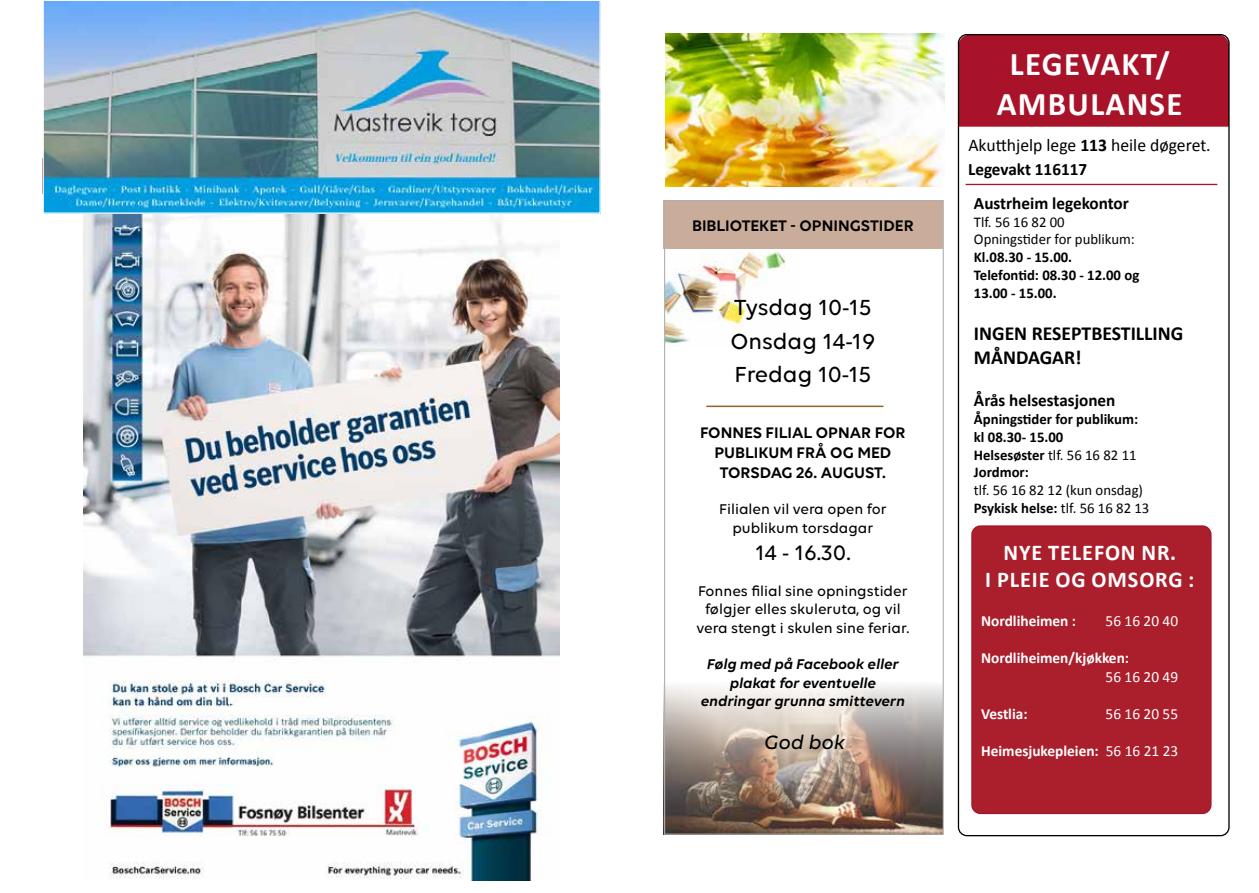
<style>
.page{position:relative;width:1259px;height:893px;background:#fff}
.page>*{position:absolute;margin:0;border:0;box-sizing:border-box;transform-origin:0 0}
.t1{font:700 33.3px/39.9px "Calibri";letter-spacing:.04em;color:#fff;text-align:center}
.t2{font:500 23.55px/33.3px "Volte";color:#000}
.t3{font:700 22.65px/27.2px "Calibri";letter-spacing:.04em;color:#fff;text-align:center}
.t4{font:500 22.5px "Volte";color:#000}
.t5{font:italic 500 20.7px "Volte";color:#000}
.t6{font:700 19.95px/24px "Calibri";color:#000}
.t7{font:17.85px "Calibri";color:#000}
.t8{font:700 17.4px "Calibri";color:#000}
.t9{font:600 16.5px/19.8px "Volte";color:#000;text-align:center}
.t10{font:700 15.45px "Calibri";color:#fff}
.t11{font:15.45px "Calibri";color:#fff}
.t12{font:500 15.3px/18.3px "Volte";color:#000;text-align:center}
.t13{font:italic 600 15.3px/18.3px "Volte";color:#000;text-align:center}
.t14{font:700 15px/17.9px "Calibri";color:#000}
.t15{font:15px/17.9px "Calibri";color:#000}
.s1{font-weight:700}
.s2{font-weight:400}
</style>
<div class="page">
<img style="left:84px;top:214px;width:475px;height:666px">
<img style="left:43px;top:1px;width:558px;height:213px">
<img style="left:666px;top:248px;width:134px;height:98px">
<div style="left:663px;top:200px;width:280px;height:48px;background:#c9ad9a"></div>
<div style="left:958px;top:35px;width:271px;height:92px;background:#a9132a"></div>
<hr style="left:965px;top:184px;width:252px;height:1px;background:#a9132a">
<div style="left:972px;top:526px;width:239px;height:287px;background:#ab1e2c;border-radius:9px"></div>
<div style="left:971px;top:525px;width:240px;height:289px;border:1px solid #a9132a;border-radius:9px"></div>
<img style="left:666px;top:685px;width:276px;height:148px">
<hr style="left:706px;top:406px;width:177px;height:1px;background:#8f632a">
<div style="left:664px;top:200px;width:280px;height:635px;border:1px solid #afafaf"></div>
<img style="left:665px;top:34px;width:279px;height:152px">
<p class="t9" style="left:692px;top:215px;width:223px">BIBLIOTEKET - OPNINGSTIDER</p>
<h2 class="t2" style="left:730px;top:290px;width:147px">Tysdag 10-15<br>Onsdag 14-19<br>Fredag 10-15</h2>
<p class="t9" style="left:700px;top:422px;width:207px">FONNES FILIAL OPNAR FOR<br>PUBLIKUM FRÅ OG MED<br>TORSDAG 26. AUGUST.</p>
<p class="t12" style="left:719px;top:500px;width:169px">Filialen vil vera open for publikum torsdagar</p>
<h3 class="t4" style="left:755px;top:539px;width:97px">14 - 16.30.</h3>
<p class="t12" style="left:696px;top:582px;width:214px">Fonnes filial sine opningstider følgjer elles skuleruta, og vil vera stengt i skulen sine feriar.</p>
<p class="t13" style="left:701px;top:655px;width:206px">Følg med på Facebook eller plakat for eventuelle endringar grunna smittevern</p>
<h3 class="t5" style="left:764px;top:730px;width:82px">God bok</h3>
<h1 class="t1" style="left:996px;top:43px;width:187px">LEGEVAKT/<br>AMBULANSE</h1>
<p class="t7" style="left:968px;top:134px;width:244px">Akutthjelp lege <span class="s1">113</span> heile døgeret.</p>
<p class="t8" style="left:968px;top:157px;width:121px">Legevakt 116117</p>
<p class="t8" style="left:974px;top:191px;width:156px">Austrheim legekontor</p>
<p class="t15" style="left:974px;top:213px;width:162px">Tlf. 56 16 82 00<br>Opningstider for publikum:</p>
<p class="t14" style="left:974px;top:248px;width:167px">Kl.08.30 - 15.00.<br>Telefontid: 08.30 - 12.00 og<br>13.00 - 15.00.</p>
<h3 class="t6" style="left:974px;top:321px;width:211px">INGEN RESEPTBESTILLING<br>MÅNDAGAR!</h3>
<p class="t8" style="left:974px;top:388px;width:143px">Årås helsestasjonen</p>
<p class="t14" style="left:974px;top:409px;width:166px">Åpningstider for publikum: kl 08.30- 15.00<br>Helsesøster <span class="s2">tlf. 56 16 82 11<br></span>Jordmor:</p>
<p class="t15" style="left:974px;top:481px;width:177px">tlf. 56 16 82 12 (kun onsdag)<br><span class="s1">Psykisk helse:</span> tlf. 56 16 82 13</p>
<h3 class="t3" style="left:985px;top:538px;width:211px">NYE TELEFON NR.<br>I PLEIE OG OMSORG :</h3>
<p class="t10" style="left:981px;top:610px;width:97px">Nordliheimen :</p>
<p class="t11" style="left:1105px;top:611px;width:74px">56 16 20 40</p>
<p class="t10" style="left:981px;top:647px;width:150px">Nordliheimen/kjøkken:</p>
<p class="t11" style="left:1105px;top:667px;width:74px">56 16 20 49</p>
<p class="t10" style="left:981px;top:703px;width:48px">Vestlia:</p>
<p class="t11" style="left:1105px;top:704px;width:74px">56 16 20 55</p>
<p class="t10" style="left:981px;top:740px;width:199px">Heimesjukepleien: <span class="s2">56 16 21 23</span></p>
</div>
